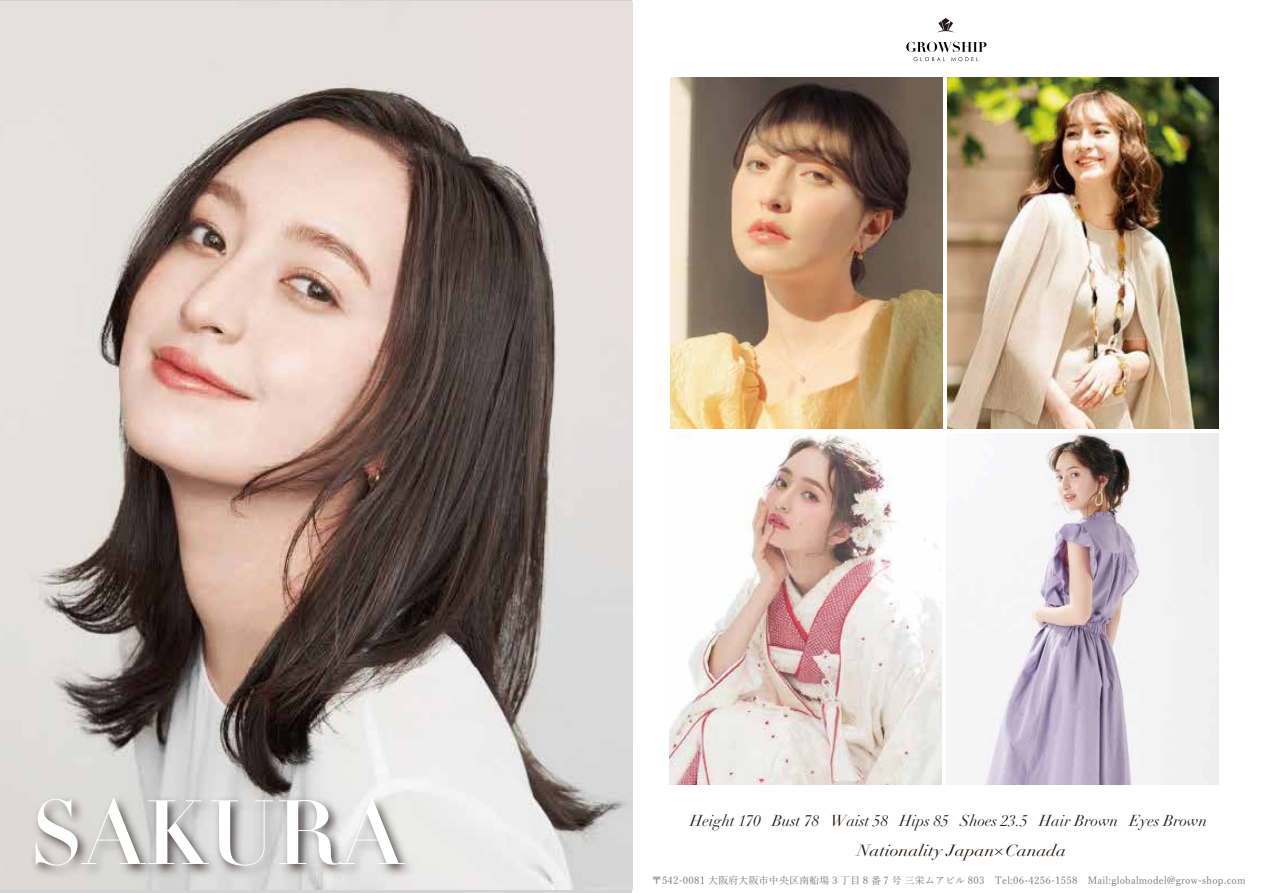
<style>
.page{position:relative;width:1263px;height:893px;background:#fff}
.page>*{position:absolute;margin:0;border:0;box-sizing:border-box;transform-origin:0 0}
.t1{font:89.4px "Didot LT Pro Headline";color:#fff}
.t2{font:italic 15.9px "Didot LT Pro";color:#221815;scale:1.14 1}
.t3{font:italic 15.6px "Didot LT Pro";color:#231815}
.t4{font:9.9px "Yu Mincho";letter-spacing:.025em;color:#727171}
</style>
<div class="page">
<img style="left:1px;top:2px;width:631px;height:887px">
<svg style="left:937px;top:18px;width:18px;height:15px"></svg>
<svg style="left:906px;top:42px;width:80px;height:19px"></svg>
<img style="left:22px;top:779px;width:587px;height:114px">
<img style="left:670px;top:78px;width:272px;height:350px">
<img style="left:947px;top:78px;width:272px;height:350px">
<img style="left:669px;top:434px;width:272px;height:350px">
<img style="left:980px;top:433px;width:238px;height:351px">
<h1 class="t1" style="left:30px;top:778px;width:374px">SAKURA</h1>
<h3 class="t3" style="left:690px;top:810px;width:518px">Height 170 Bust 78 Waist 58 Hips 85 Shoes 23.5 Hair Brown Eyes Brown</h3>
<h2 class="t2" style="left:857px;top:841px;width:185px">Nationality Japan×Canada</h2>
<p class="t4" style="left:652px;top:871px;width:595px">〒542-0081 大阪府大阪市中央区南船場 3 丁目 8 番 7 号 三栄ムアビル 803　Tel:06-4256-1558　Mail:globalmodel@grow-shop.com</p>
</div>
